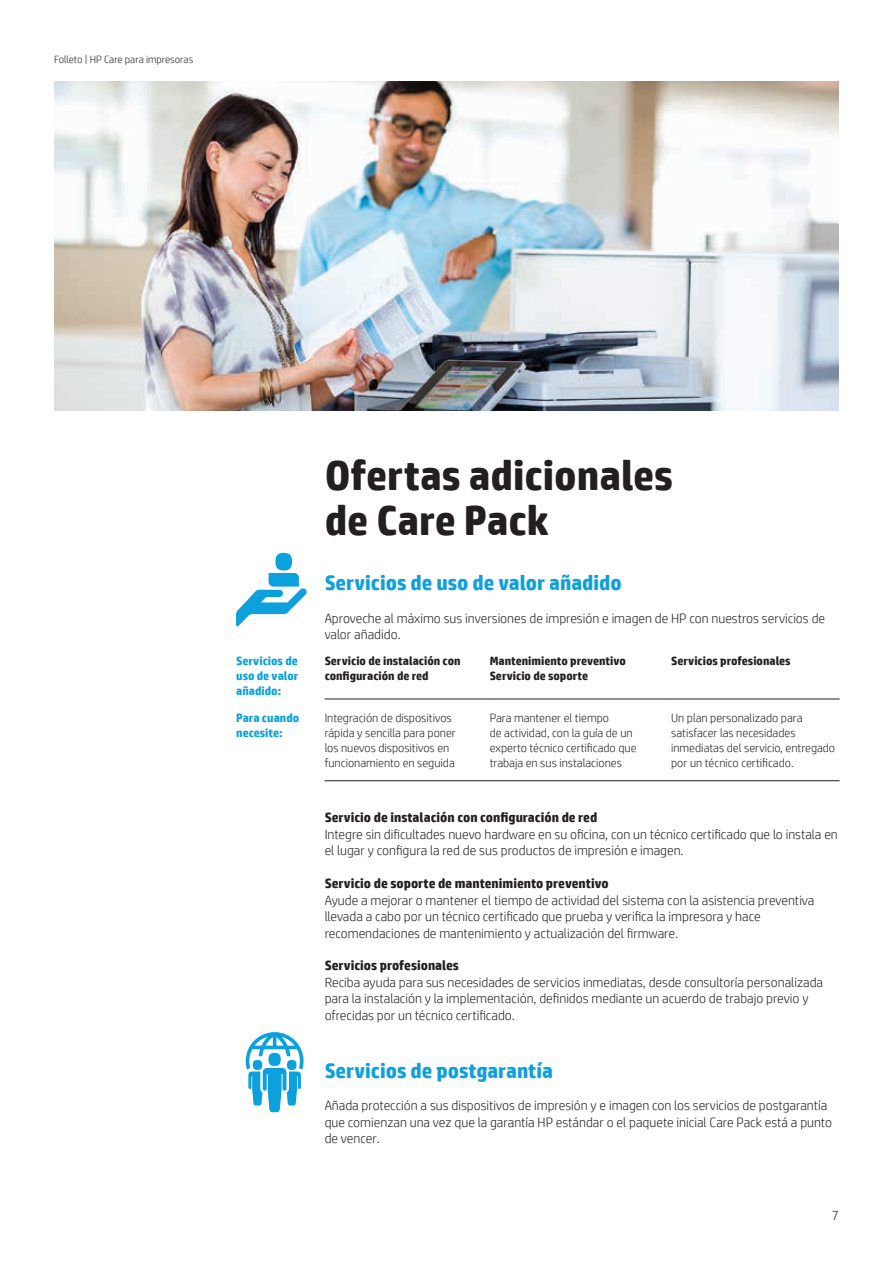
<style>
.page{position:relative;width:893px;height:1263px;background:#fff}
.page>*{position:absolute;margin:0;border:0;box-sizing:border-box;transform-origin:0 0}
.Headline_28_30{font:700 42px/45px "HP Simplified";color:#231f20}
.Subhead_14_16_bold_b{font:700 21px "HP Simplified";color:#0ca0dd}
.Body{font:300 13.5px/16.5px "HP Simplified";color:#231f20}
.Body_last{font:300 13.5px/16.5px "HP Simplified";color:#231f20}
.Body_header_bold{font:700 13.5px "HP Simplified";color:#231f20}
.Table_text{font:300 12px/15px "HP Simplified";color:#231f20}
.Table_title{font:700 12px/15px "HP Simplified";color:#231f20}
.Table_title-2{font:700 12px/15px "HP Simplified";color:#0ca0dd;text-align:justify}
.Title_descriptor{font:300 10.5px "HP Simplified";color:#231f20}
</style>
<div class="page">
<img style="left:54px;top:81px;width:785px;height:329px">
<svg style="left:246px;top:1032px;width:58px;height:80px"></svg>
<div style="left:268px;top:1053px;width:13px;height:13px;background:#0ca0dd;border-radius:50%"></div>
<div style="left:275px;top:553px;width:17px;height:17px;background:#0ca0dd;border-radius:50%"></div>
<svg style="left:236px;top:573px;width:71px;height:53px"></svg>
<hr style="left:325px;top:699px;width:165px;height:1px;background:#231f20">
<hr style="left:490px;top:699px;width:181px;height:1px;background:#231f20">
<hr style="left:671px;top:699px;width:169px;height:1px;background:#231f20">
<hr style="left:325px;top:780px;width:165px;height:1px;background:#231f20">
<hr style="left:490px;top:780px;width:181px;height:1px;background:#231f20">
<hr style="left:671px;top:780px;width:169px;height:1px;background:#231f20">
<p class="Title_descriptor" style="left:54px;top:52px;width:141px">Folleto | HP Care para impresoras</p>
<p class="Headline_28_30" style="left:325px;top:453px;width:350px">Ofertas adicionales de Care Pack</p>
<p class="Subhead_14_16_bold_b" style="left:325px;top:569px;width:299px">Servicios de uso de valor añadido</p>
<p class="Body" style="left:325px;top:609px;width:502px">Aproveche al máximo sus inversiones de impresión e imagen de HP con nuestros servicios de valor añadido.</p>
<p class="Table_title-2" style="left:236px;top:653px;width:64px">Servicios de uso de valor añadido:</p>
<p class="Table_title" style="left:325px;top:653px;width:137px">Servicio de instalación con configuración de red</p>
<p class="Table_title" style="left:490px;top:653px;width:138px">Mantenimiento preventivo<br>Servicio de soporte</p>
<p class="Table_title" style="left:671px;top:653px;width:121px">Servicios profesionales</p>
<p class="Table_title-2" style="left:236px;top:711px;width:65px">Para cuando necesite:</p>
<p class="Table_text" style="left:325px;top:710px;width:133px">Integración de dispositivos rápida y sencilla para poner los nuevos dispositivos en funcionamiento en seguida</p>
<p class="Table_text" style="left:490px;top:710px;width:148px">Para mantener el tiempo<br>de actividad, con la guía de un experto técnico certificado que trabaja en sus instalaciones</p>
<p class="Table_text" style="left:671px;top:710px;width:166px">Un plan personalizado para satisfacer las necesidades inmediatas del servicio, entregado por un técnico certificado.</p>
<p class="Body_header_bold" style="left:325px;top:809px;width:274px">Servicio de instalación con configuración de red</p>
<p class="Body" style="left:325px;top:826px;width:515px">Integre sin dificultades nuevo hardware en su oficina, con un técnico certificado que lo instala en el lugar y configura la red de sus productos de impresión e imagen.</p>
<p class="Body_header_bold" style="left:325px;top:875px;width:286px">Servicio de soporte de mantenimiento preventivo</p>
<p class="Body" style="left:325px;top:891px;width:491px">Ayude a mejorar o mantener el tiempo de actividad del sistema con la asistencia preventiva llevada a cabo por un técnico certificado que prueba y verifica la impresora y hace recomendaciones de mantenimiento y actualización del firmware.</p>
<p class="Body_header_bold" style="left:325px;top:957px;width:136px">Servicios profesionales</p>
<p class="Body_last" style="left:325px;top:973px;width:500px">Reciba ayuda para sus necesidades de servicios inmediatas, desde consultoría personalizada para la instalación y la implementación, definidos mediante un acuerdo de trabajo previo y ofrecidas por un técnico certificado.</p>
<p class="Subhead_14_16_bold_b" style="left:325px;top:1057px;width:230px">Servicios de postgarantía</p>
<p class="Body_last" style="left:325px;top:1097px;width:509px">Añada protección a sus dispositivos de impresión y e imagen con los servicios de postgarantía que comienzan una vez que la garantía HP estándar o el paquete inicial Care Pack está a punto de vencer.</p>
<p class="Body" style="left:832px;top:1207px;width:9px">7</p>
</div>
